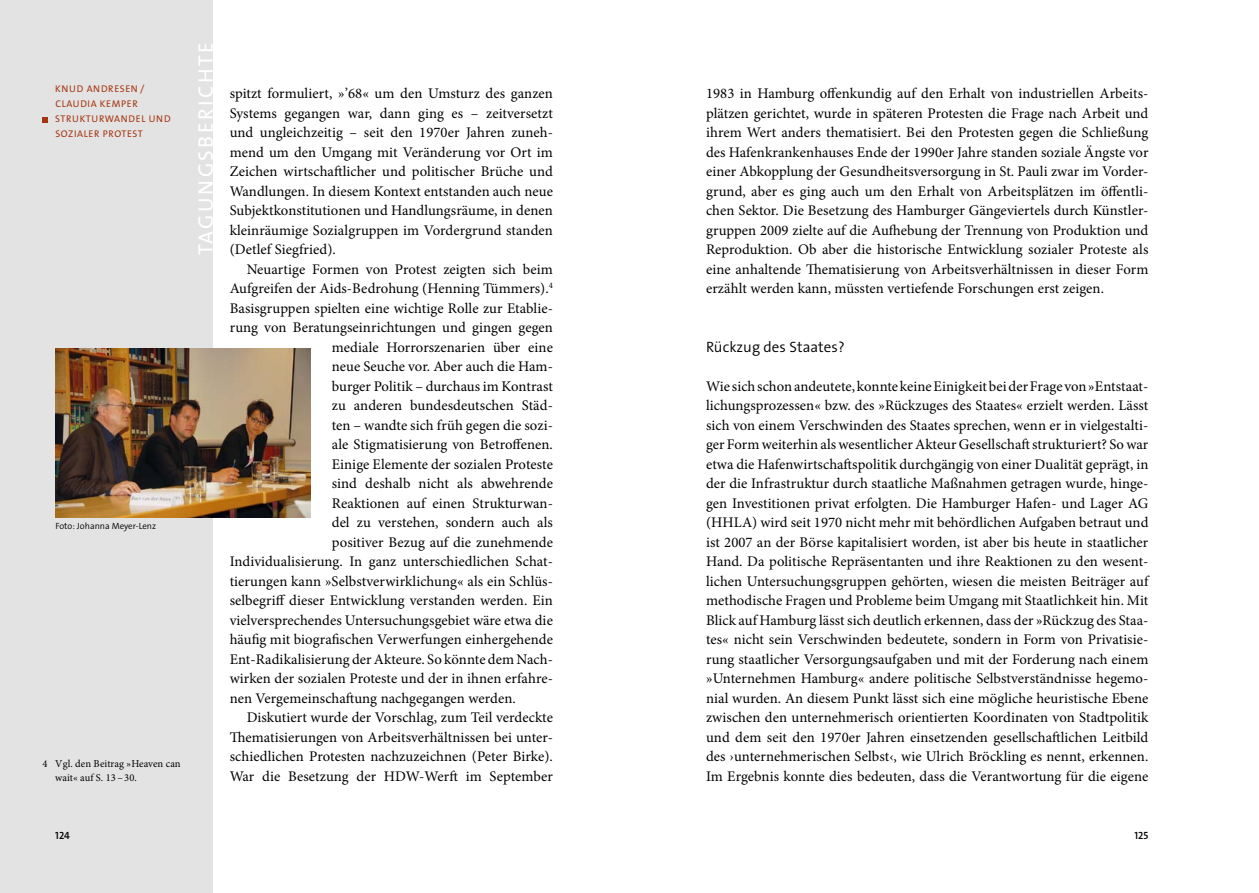
<style>
.page{position:relative;width:1259px;height:893px;background:#fff}
.page>*{position:absolute;margin:0;border:0;box-sizing:border-box;transform-origin:0 0}
.t1{font:21px "The Sans Os F";letter-spacing:.115em;color:#fff}
.t2{font:300 15px "The Sans Os F";letter-spacing:.005em;color:#000}
.t3{font:14.7px/19.5px "Minion Pro";letter-spacing:.005em;color:#000;text-align:justify}
.t4{font:10.5px/13.5px "Minion Pro";letter-spacing:.005em;color:#000}
.t5{font:600 10.5px "The Sans Os F";letter-spacing:.01em;color:#000}
.t6{font:9.75px/15px "The Sans Os F";letter-spacing:.065em;color:#a53612}
.t7{font:300 9px "The Sans Os F";color:#000}
</style>
<div class="page">
<div style="left:0;top:0;width:213px;height:893px;background:#e3e3e3"></div>
<svg style="left:43px;top:117px;width:5px;height:5px"></svg>
<img style="left:55px;top:349px;width:255px;height:169px">
<p class="t6" style="left:55px;top:82px;width:116px">KNUD ANDRESEN /<br>CLAUDIA KEMPER<br>STRUKTURWANDEL UND<br>SOZIALER PROTEST</p>
<p class="t7" style="left:55px;top:520px;width:102px">Foto: Johanna Meyer-Lenz</p>
<p class="t4" style="left:55px;top:757px;width:127px;text-indent:-13px">4 Vgl. den Beitrag »Heaven can wait« auf S. 13 – 30.</p>
<h1 class="t1" style="left:192px;top:255px;width:214px;rotate:-90deg">TAGUNGSBERICHTE</h1>
<p class="t3" style="left:230px;top:84px;width:325px">spitzt formuliert, »’68« um den Umsturz des ganzen Systems gegangen war, dann ging es – zeitversetzt und ungleichzeitig – seit den 1970er Jahren zuneh&shy;mend um den Umgang mit Veränderung vor Ort im Zeichen wirtschaftlicher und politischer Brüche und Wandlungen. In diesem Kontext entstanden auch neue Subjektkonstitutionen und Handlungsräume, in denen kleinräumige Sozialgruppen im Vordergrund standen (Detlef Siegfried).</p>
<p class="t3" style="left:247px;top:259px;width:308px">Neuartige Formen von Protest zeigten sich beim</p>
<p class="t3" style="left:230px;top:279px;width:325px">Aufgreifen der Aids-Bedrohung (Henning Tümmers).<sup>4</sup></p>
<p class="t3" style="left:230px;top:298px;width:325px">Basisgruppen spielten eine wichtige Rolle zur Etablie-</p>
<p class="t3" style="left:230px;top:318px;width:325px">rung von Beratungseinrichtungen und gingen gegen</p>
<p class="t3" style="left:332px;top:337px;width:223px">mediale Horrorszenarien über eine</p>
<p class="t3" style="left:332px;top:357px;width:223px">neue Seuche vor. Aber auch die Ham-</p>
<p class="t3" style="left:332px;top:376px;width:223px">burger Politik – durchaus im Kontrast</p>
<p class="t3" style="left:332px;top:396px;width:223px">zu anderen bundesdeutschen Städ-</p>
<p class="t3" style="left:332px;top:415px;width:223px">ten – wandte sich früh gegen die sozi-</p>
<p class="t3" style="left:332px;top:435px;width:223px">ale Stigmatisierung von Betroffenen.</p>
<p class="t3" style="left:332px;top:454px;width:223px">Einige Elemente der sozialen Proteste</p>
<p class="t3" style="left:332px;top:474px;width:223px">sind deshalb nicht als abwehrende</p>
<p class="t3" style="left:332px;top:493px;width:223px">Reaktionen auf einen Strukturwan-</p>
<p class="t3" style="left:332px;top:513px;width:223px">del zu verstehen, sondern auch als</p>
<p class="t3" style="left:332px;top:532px;width:223px">positiver Bezug auf die zunehmende</p>
<p class="t3" style="left:230px;top:552px;width:325px">Individualisierung. In ganz unterschiedlichen Schat-</p>
<p class="t3" style="left:230px;top:571px;width:325px">tierungen kann »Selbstverwirklichung« als ein Schlüs-</p>
<p class="t3" style="left:230px;top:591px;width:325px">selbegriff dieser Entwicklung verstanden werden. Ein</p>
<p class="t3" style="left:230px;top:610px;width:325px">vielversprechendes Untersuchungsgebiet wäre etwa die</p>
<p class="t3" style="left:230px;top:630px;width:325px">häufig mit biografischen Verwerfungen einhergehende</p>
<p class="t3" style="left:230px;top:649px;width:325px">Ent-Radikalisierung der Akteure. So könnte dem Nach-</p>
<p class="t3" style="left:230px;top:669px;width:325px">wirken der sozialen Proteste und der in ihnen erfahre-</p>
<p class="t3" style="left:230px;top:688px;width:288px">nen Vergemeinschaftung nachgegangen werden.</p>
<p class="t3" style="left:247px;top:708px;width:308px">Diskutiert wurde der Vorschlag, zum Teil verdeckte</p>
<p class="t3" style="left:230px;top:727px;width:325px">Thematisierungen von Arbeitsverhältnissen bei unter-</p>
<p class="t3" style="left:230px;top:747px;width:325px">schiedlichen Protesten nachzuzeichnen (Peter Birke).</p>
<p class="t3" style="left:230px;top:766px;width:325px">War die Besetzung der HDW-Werft im September</p>
<p class="t3" style="left:706px;top:84px;width:444px">1983 in Hamburg offenkundig auf den Erhalt von industriellen Arbeits&shy;plätzen gerichtet, wurde in späteren Protesten die Frage nach Arbeit und ihrem Wert anders thematisiert. Bei den Protesten gegen die Schließung des Hafenkrankenhauses Ende der 1990er Jahre standen soziale Ängste vor einer Abkopplung der Gesundheitsversorgung in St. Pauli zwar im Vorder&shy;grund, aber es ging auch um den Erhalt von Arbeitsplätzen im öffentli&shy;chen Sektor. Die Besetzung des Hamburger Gängeviertels durch Künstler&shy;gruppen 2009 zielte auf die Aufhebung der Trennung von Produktion und Reproduktion. Ob aber die historische Entwicklung sozialer Proteste als eine anhaltende Thematisierung von Arbeitsverhältnissen in dieser Form erzählt werden kann, müssten vertiefende Forschungen erst zeigen.</p>
<p class="t2" style="left:706px;top:337px;width:140px">Rückzug des Staates?</p>
<p class="t3" style="left:706px;top:376px;width:444px">Wie sich schon andeutete, konnte keine Einigkeit bei der Frage von »Entstaat&shy;lichungsprozessen« bzw. des »Rückzuges des Staates« erzielt werden. Lässt sich von einem Verschwinden des Staates sprechen, wenn er in vielgestalti&shy;ger Form weiterhin als wesentlicher Akteur Gesellschaft strukturiert? So war etwa die Hafenwirtschaftspolitik durchgängig von einer Dualität geprägt, in der die Infrastruktur durch staatliche Maßnahmen getragen wurde, hinge&shy;gen Investitionen privat erfolgten. Die Hamburger Hafen- und Lager AG (HHLA) wird seit 1970 nicht mehr mit behördlichen Aufgaben betraut und ist 2007 an der Börse kapitalisiert worden, ist aber bis heute in staatlicher Hand. Da politische Repräsentanten und ihre Reaktionen zu den wesent&shy;lichen Untersuchungsgruppen gehörten, wiesen die meisten Beiträger auf methodische Fragen und Probleme beim Umgang mit Staatlichkeit hin. Mit Blick auf Hamburg lässt sich deutlich erkennen, dass der »Rückzug des Staa&shy;tes« nicht sein Verschwinden bedeutete, sondern in Form von Privatisie&shy;rung staatlicher Versorgungsaufgaben und mit der Forderung nach einem »Unternehmen Hamburg« andere politische Selbstverständnisse hegemo&shy;nial wurden. An diesem Punkt lässt sich eine mögliche heuristische Ebene zwischen den unternehmerisch orientierten Koordinaten von Stadtpolitik und dem seit den 1970er Jahren einsetzenden gesellschaftlichen Leitbild des ›unternehmerischen Selbst‹, wie Ulrich Bröckling es nennt, erkennen.<br>Im Ergebnis konnte dies bedeuten, dass die Verantwortung für die eigene</p>
<p class="t5" style="left:55px;top:829px;width:16px">124</p>
<p class="t5" style="left:1134px;top:829px;width:16px">125</p>
</div>
